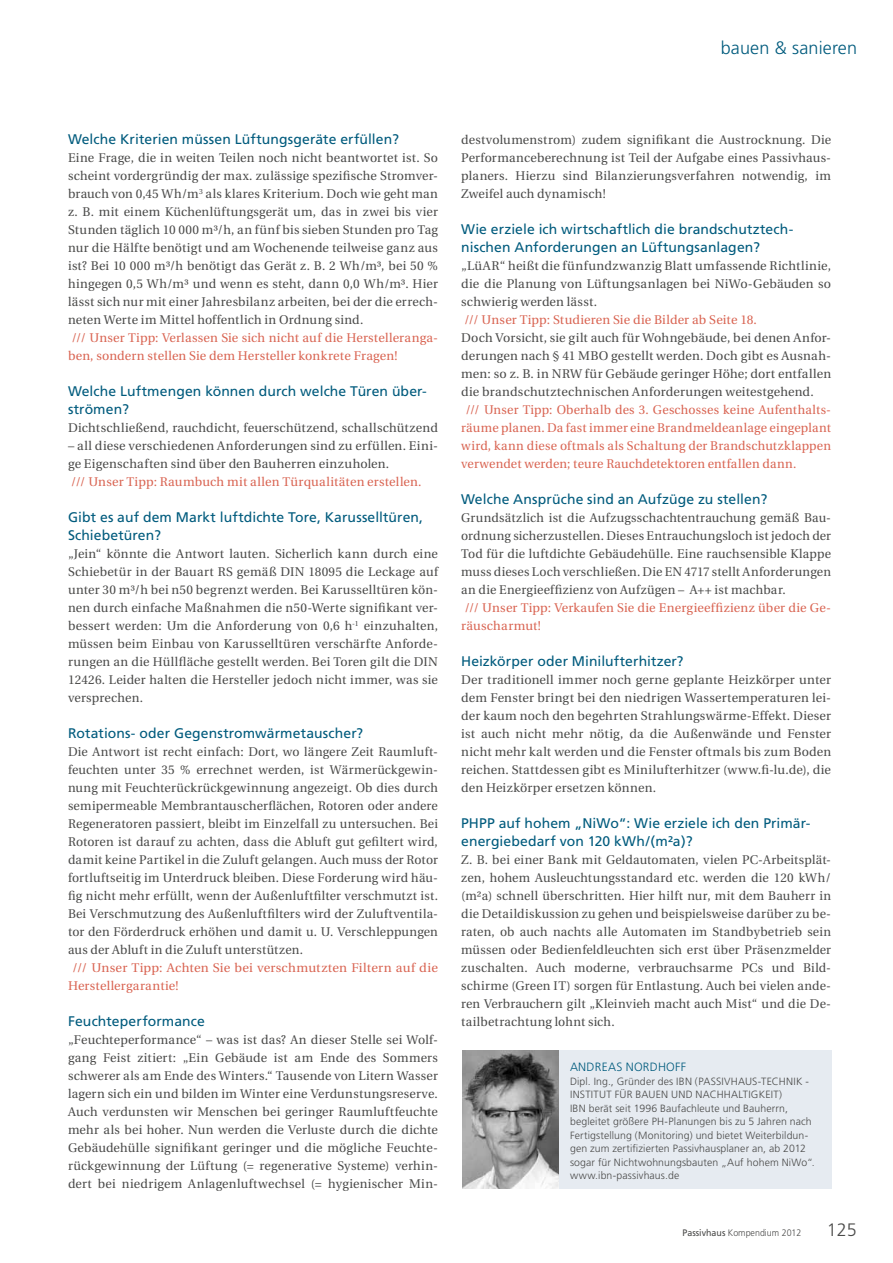
<style>
.page{position:relative;width:893px;height:1263px;background:#fff}
.page>*{position:absolute;margin:0;border:0;box-sizing:border-box;transform-origin:0 0}
.t1{font:300 18px "Frutiger";letter-spacing:.01em;color:#005b7d}
.t2{font:300 18px "Frutiger";color:#4a4a49}
.t3{font:13.95px/18px "Frutiger";letter-spacing:.005em;color:#005b7d}
.t4{font:12.6px/18px "Utopia";letter-spacing:.015em;color:#4a4a49;text-align:justify}
.t5{font:12.6px/18px "Utopia";letter-spacing:.01em;color:#d96452}
.t6{font:300 12px "Frutiger";letter-spacing:.025em;color:#005b7d}
.t7{font:300 10.5px/13.5px "Frutiger";letter-spacing:.01em;color:#4a4a49}
.t8{font:300 9.45px "Frutiger";color:#4a4a49;scale:.94 1}
.s1{font-weight:400}
</style>
<div class="page">
<div style="left:462px;top:1050px;width:369px;height:138px;background:#e6ebf1"></div>
<img style="left:462px;top:1050px;width:96px;height:138px">
<h1 class="t1" style="left:721px;top:38px;width:138px">bauen &amp; sanieren</h1>
<p class="t3" style="left:68px;top:130px;width:333px">Welche Kriterien müssen Lüftungsgeräte erfüllen?</p>
<p class="t4" style="left:68px;top:149px;width:371px">Eine Frage, die in weiten Teilen noch nicht beantwortet ist. So scheint vordergründig der max. zulässige spezifische Stromver&shy;brauch von 0,45 Wh/m<sup>3</sup> als klares Kriterium. Doch wie geht man z. B. mit einem Küchenlüftungsgerät um, das in zwei bis vier Stunden täglich 10 000 m³/h, an fünf bis sieben Stunden pro Tag nur die Hälfte benötigt und am Wochenende teilweise ganz aus ist? Bei 10 000 m³/h benötigt das Gerät z. B. 2 Wh/m³, bei 50 % hingegen 0,5 Wh/m³ und wenn es steht, dann 0,0 Wh/m³. Hier lässt sich nur mit einer Jahresbilanz arbeiten, bei der die errech&shy;neten Werte im Mittel hoffentlich in Ordnung sind.</p>
<p class="t5" style="left:68px;top:329px;width:371px">/// Unser Tipp: Verlassen Sie sich nicht auf die Herstelleranga&shy;ben, sondern stellen Sie dem Hersteller konkrete Fragen!</p>
<p class="t3" style="left:68px;top:382px;width:360px">Welche Luftmengen können durch welche Türen über&shy;strömen?</p>
<p class="t4" style="left:68px;top:419px;width:371px">Dichtschließend, rauchdicht, feuerschützend, schallschützend</p>
<p class="t4" style="left:68px;top:437px;width:371px">– all diese verschiedenen Anforderungen sind zu erfüllen. Eini&shy;ge Eigenschaften sind über den Bauherren einzuholen.</p>
<p class="t5" style="left:71px;top:473px;width:352px">/// Unser Tipp: Raumbuch mit allen Türqualitäten erstellen.</p>
<p class="t3" style="left:68px;top:508px;width:357px">Gibt es auf dem Markt luftdichte Tore, Karusselltüren,<br>Schiebetüren?</p>
<p class="t4" style="left:68px;top:545px;width:371px">„Jein“ könnte die Antwort lauten. Sicherlich kann durch eine Schiebetür in der Bauart RS gemäß DIN 18095 die Leckage auf unter 30 m³/h bei n50 begrenzt werden. Bei Karusselltüren kön&shy;nen durch einfache Maßnahmen die n50-Werte signifikant ver&shy;bessert werden: Um die Anforderung von 0,6 h<sup>-1</sup> einzuhalten, müssen beim Einbau von Karusselltüren verschärfte Anforde&shy;rungen an die Hüllfläche gestellt werden. Bei Toren gilt die DIN 12426. Leider halten die Hersteller jedoch nicht immer, was sie versprechen.</p>
<p class="t3" style="left:68px;top:724px;width:297px">Rotations- oder Gegenstromwärmetauscher?</p>
<p class="t4" style="left:68px;top:743px;width:371px">Die Antwort ist recht einfach: Dort, wo längere Zeit Raumluft&shy;feuchten unter 35 % errechnet werden, ist Wärmerückgewin&shy;nung mit Feuchterückrückgewinnung angezeigt. Ob dies durch semipermeable Membrantauscherflächen, Rotoren oder andere Regeneratoren passiert, bleibt im Einzelfall zu untersuchen. Bei Rotoren ist darauf zu achten, dass die Abluft gut gefiltert wird, damit keine Partikel in die Zuluft gelangen. Auch muss der Rotor fortluftseitig im Unterdruck bleiben. Diese Forderung wird häu&shy;fig nicht mehr erfüllt, wenn der Außenluftfilter verschmutzt ist.<br>Bei Verschmutzung des Außenluftfilters wird der Zuluftventila&shy;tor den Förderdruck erhöhen und damit u. U. Verschleppungen aus der Abluft in die Zuluft unterstützen.</p>
<p class="t5" style="left:68px;top:959px;width:371px;text-indent:4px">/// Unser Tipp: Achten Sie bei verschmutzten Filtern auf die<br>Herstellergarantie!</p>
<p class="t3" style="left:68px;top:1012px;width:138px">Feuchteperformance</p>
<p class="t4" style="left:68px;top:1031px;width:371px">„Feuchteperformance“ – was ist das? An dieser Stelle sei Wolf&shy;gang Feist zitiert: „Ein Gebäude ist am Ende des Sommers schwerer als am Ende des Winters.“ Tausende von Litern Wasser lagern sich ein und bilden im Winter eine Verdunstungsreserve.<br>Auch verdunsten wir Menschen bei geringer Raumluftfeuchte mehr als bei hoher. Nun werden die Verluste durch die dichte Gebäudehülle signifikant geringer und die mögliche Feuchte&shy;rückgewinnung der Lüftung (= regenerative Systeme) verhin&shy;dert bei niedrigem Anlagenluftwechsel (= hygienischer Min-</p>
<p class="t4" style="left:461px;top:131px;width:371px">destvolumenstrom) zudem signifikant die Austrocknung. Die Performanceberechnung ist Teil der Aufgabe eines Passivhaus&shy;planers. Hierzu sind Bilanzierungsverfahren notwendig, im Zweifel auch dynamisch!</p>
<p class="t3" style="left:461px;top:220px;width:334px">Wie erziele ich wirtschaftlich die brandschutztech&shy;nischen Anforderungen an Lüftungsanlagen?</p>
<p class="t4" style="left:461px;top:257px;width:371px">„LüAR“ heißt die fünfundzwanzig Blatt umfassende Richtlinie, die die Planung von Lüftungsanlagen bei NiWo-Gebäuden so schwierig werden lässt.</p>
<p class="t5" style="left:464px;top:311px;width:294px">/// Unser Tipp: Studieren Sie die Bilder ab Seite 18.</p>
<p class="t4" style="left:461px;top:329px;width:371px">Doch Vorsicht, sie gilt auch für Wohngebäude, bei denen Anfor&shy;derungen nach § 41 MBO gestellt werden. Doch gibt es Ausnah&shy;men: so z. B. in NRW für Gebäude geringer Höhe; dort entfallen die brandschutztechnischen Anforderungen weitestgehend.</p>
<p class="t5" style="left:461px;top:401px;width:371px;text-align:justify;text-indent:4px">/// Unser Tipp: Oberhalb des 3. Geschosses keine Aufenthalts&shy;räume planen. Da fast immer eine Brandmeldeanlage eingeplant wird, kann diese oftmals als Schaltung der Brandschutzklappen verwendet werden; teure Rauchdetektoren entfallen dann.</p>
<p class="t3" style="left:461px;top:490px;width:308px">Welche Ansprüche sind an Aufzüge zu stellen?</p>
<p class="t4" style="left:461px;top:509px;width:371px">Grundsätzlich ist die Aufzugsschachtentrauchung gemäß Bau&shy;ordnung sicherzustellen. Dieses Entrauchungsloch ist jedoch der Tod für die luftdichte Gebäudehülle. Eine rauchsensible Klappe muss dieses Loch verschließen. Die EN 4717 stellt Anforderungen an die Energieeffizienz von Aufzügen – A++ ist machbar.</p>
<p class="t5" style="left:461px;top:599px;width:371px">/// Unser Tipp: Verkaufen Sie die Energieeffizienz über die Ge&shy;räuscharmut!</p>
<p class="t3" style="left:461px;top:652px;width:224px">Heizkörper oder Minilufterhitzer?</p>
<p class="t4" style="left:461px;top:671px;width:371px">Der traditionell immer noch gerne geplante Heizkörper unter dem Fenster bringt bei den niedrigen Wassertemperaturen lei&shy;der kaum noch den begehrten Strahlungswärme-Effekt. Dieser ist auch nicht mehr nötig, da die Außenwände und Fenster nicht mehr kalt werden und die Fenster oftmals bis zum Boden reichen. Stattdessen gibt es Minilufterhitzer (www.fi-lu.de), die den Heizkörper ersetzen können.</p>
<p class="t3" style="left:461px;top:814px;width:351px">PHPP auf hohem „NiWo“: Wie erziele ich den Primär&shy;energiebedarf von 120 kWh/(m²a)?</p>
<p class="t4" style="left:461px;top:851px;width:371px">Z. B. bei einer Bank mit Geldautomaten, vielen PC-Arbeitsplät&shy;zen, hohem Ausleuchtungsstandard etc. werden die 120 kWh/ (m²a) schnell überschritten. Hier hilft nur, mit dem Bauherr in die Detaildiskussion zu gehen und beispielsweise darüber zu be&shy;raten, ob auch nachts alle Automaten im Standbybetrieb sein müssen oder Bedienfeldleuchten sich erst über Präsenzmelder zuschalten. Auch moderne, verbrauchsarme PCs und Bild&shy;schirme (Green IT) sorgen für Entlastung. Auch bei vielen ande&shy;ren Verbrauchern gilt „Kleinvieh macht auch Mist“ und die De&shy;tailbetrachtung lohnt sich.</p>
<p class="t6" style="left:570px;top:1060px;width:111px">An dreas Nordhoff</p>
<p class="t7" style="left:570px;top:1074px;width:246px">Dipl. Ing., Gründer des IBN (PASSIVHAUS-TECH NIK - INSTITUT FÜR BAUEN UND NACHHALTIGKEIT)<br>IBN berät seit 1996 Baufachleute und Bauherrn, begleitet größere PH -Planungen bis zu 5 Jahren nach Fertigstellung (Monitoring) und bietet Weiterbildun&shy;gen zum zertifizierten Passivhausplaner an, ab 2012 sogar für Nichtwohnungsbauten „Auf hohem NiWo“. www.ibn-passivhaus.de</p>
<p class="t8" style="left:682px;top:1227px;width:128px"><span class="s1">Passivhaus</span> Kompendium 2012</p>
<h1 class="t2" style="left:827px;top:1219px;width:32px">125</h1>
</div>
